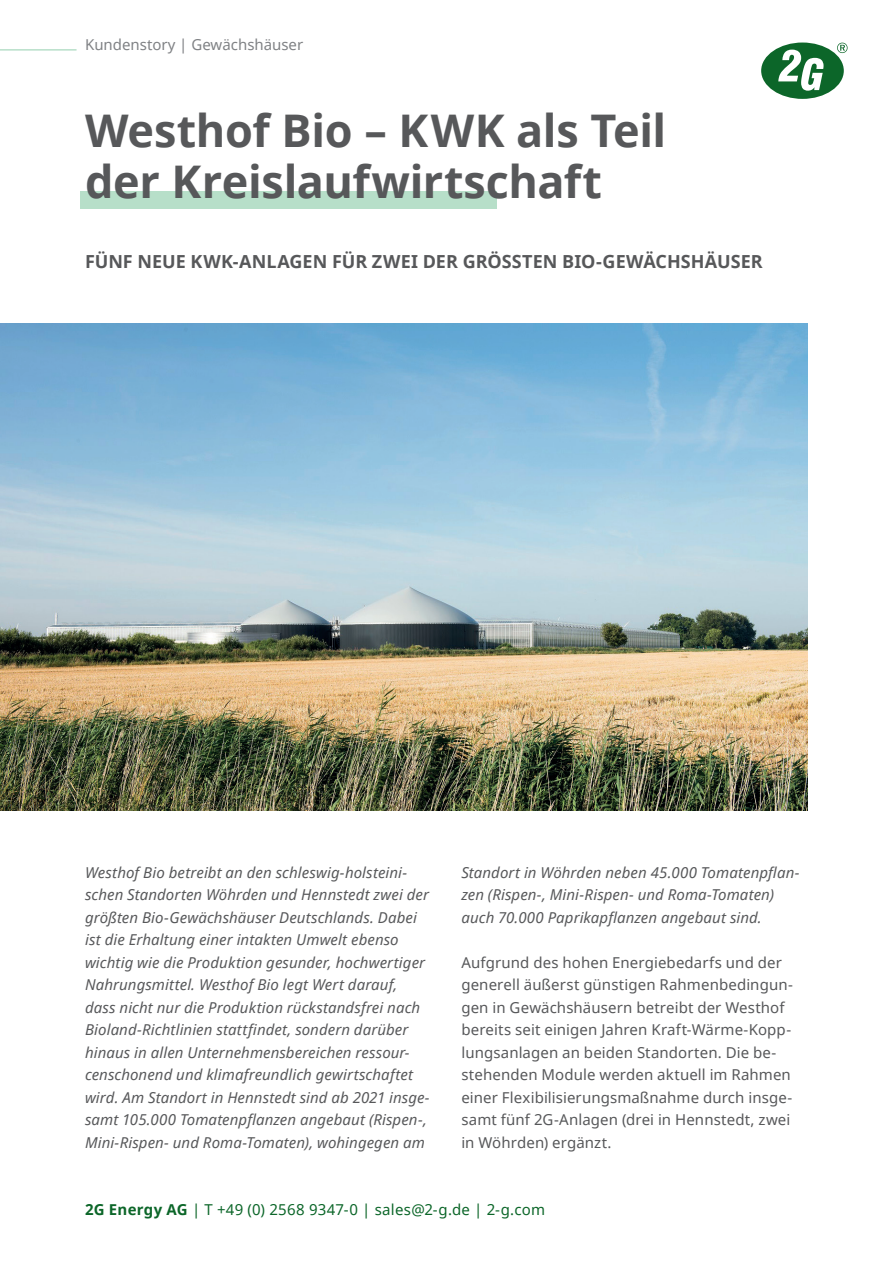
<style>
.page{position:relative;width:893px;height:1263px;background:#fff}
.page>*{position:absolute;margin:0;border:0;box-sizing:border-box;transform-origin:0 0}
.t1{font:700 45px/51px "Noto Sans";letter-spacing:-.005em;color:#57585a}
.t2{font:700 18px "Noto Sans";color:#57585a}
.t3{font:italic 15px/22.5px "Noto Sans";letter-spacing:.005em;color:#57585a}
.t4{font:15px/22.5px "Noto Sans";letter-spacing:.01em;color:#57585a}
.t5{font:15px "Noto Sans";letter-spacing:.02em;color:#0c6629}
.t6{font:15px "Noto Sans";color:#808285}
.s1{font-weight:700}
</style>
<div class="page">
<img style="left:0;top:324px;width:808px;height:486px">
<div style="left:761px;top:43px;width:83px;height:56px;background:#0c6629;border-radius:50%"></div>
<svg style="left:778px;top:50px;width:45px;height:41px"></svg>
<svg style="left:837px;top:43px;width:10px;height:10px"></svg>
<hr style="left:0;top:49px;width:77px;height:2px;background:#b7dfc9">
<div style="left:80px;top:192px;width:417px;height:17px;background:#b7dfc9"></div>
<p class="t6" style="left:85px;top:34px;width:220px">Kundenstory | Gewächshäuser</p>
<h1 class="t1" style="left:85px;top:104px;width:583px">Westhof Bio – KWK als Teil der Kreislaufwirtschaft</h1>
<p class="t2" style="left:85px;top:249px;width:679px">FÜNF NEUE KWK-ANLAGEN FÜR ZWEI DER GRÖSSTEN BIO-GEWÄCHSHÄUSER</p>
<p class="t3" style="left:85px;top:860px;width:346px">Westhof Bio betreibt an den schleswig-holsteini&shy;schen Standorten Wöhrden und Hennstedt zwei der größten Bio-Gewächshäuser Deutschlands. Dabei ist die Erhaltung einer intakten Umwelt ebenso wichtig wie die Produktion gesunder, hochwertiger Nahrungsmittel. Westhof Bio legt Wert darauf, dass nicht nur die Produktion rückstandsfrei nach Bioland-Richtlinien stattfindet, sondern darüber hinaus in allen Unternehmensbereichen ressour&shy;censchonend und klimafreundlich gewirtschaftet wird. Am Standort in Hennstedt sind ab 2021 insge&shy;samt 105.000 Tomatenpflanzen angebaut (Rispen-, Mini-Rispen- und Roma-Tomaten), wohingegen am</p>
<p class="t3" style="left:461px;top:860px;width:339px">Standort in Wöhrden neben 45.000 Tomatenpflan&shy;zen (Rispen-, Mini-Rispen- und Roma-Tomaten) auch 70.000 Paprikapflanzen angebaut sind.</p>
<p class="t4" style="left:461px;top:950px;width:333px">Aufgrund des hohen Energiebedarfs und der generell äußerst günstigen Rahmenbedingun&shy;gen in Gewächshäusern betreibt der Westhof bereits seit einigen Jahren Kraft-Wärme-Kopp&shy;lungsanlagen an beiden Standorten. Die be&shy;stehenden Module werden aktuell im Rahmen einer Flexibilisierungsmaßnahme durch insge&shy;samt fünf 2G-Anlagen (drei in Hennstedt, zwei in Wöhrden) ergänzt.</p>
<p class="t5" style="left:85px;top:1199px;width:461px"><span class="s1">2G Energy AG</span> | T +49 (0) 2568 9347-0 | sales@2-g.de | 2-g.com</p>
</div>
